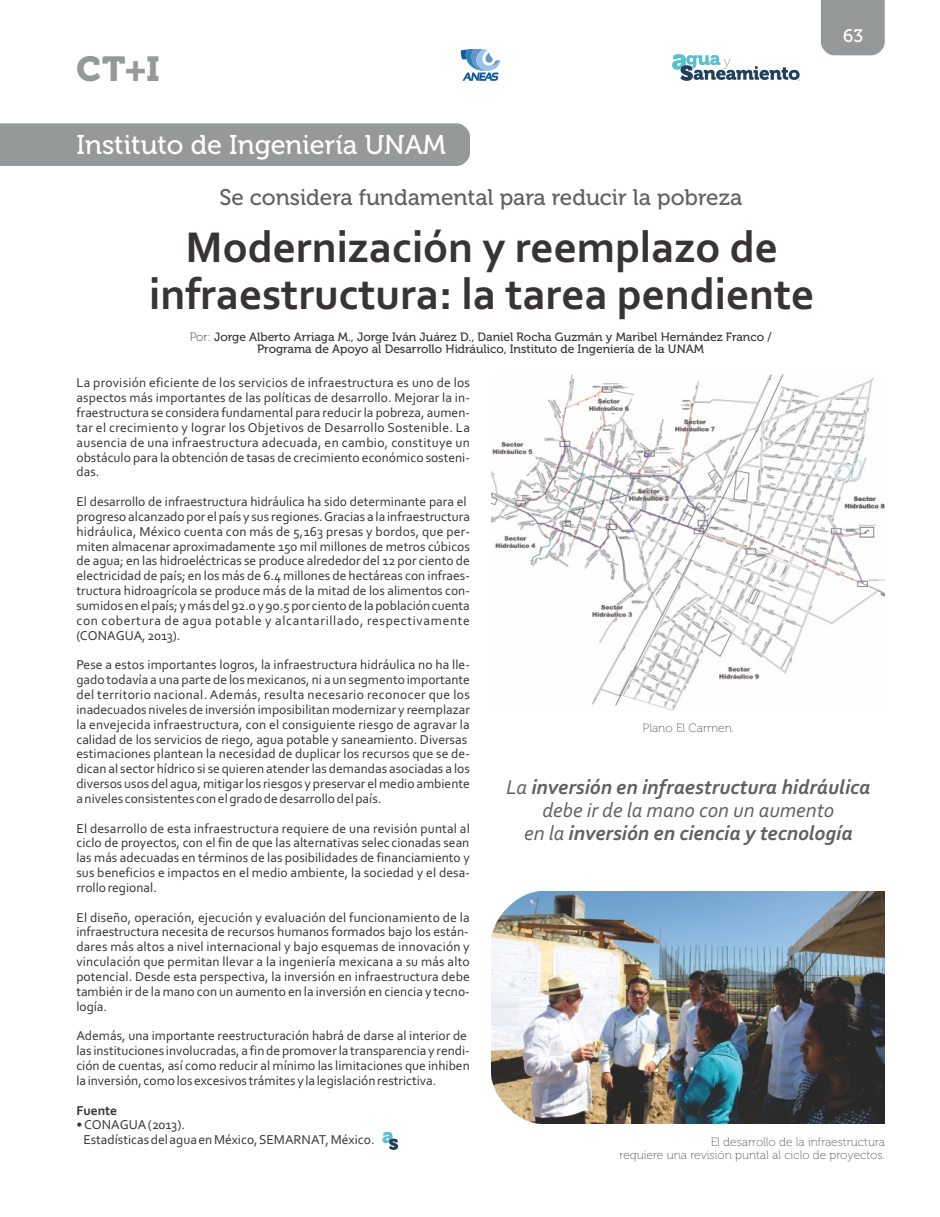
<style>
.page{position:relative;width:940px;height:1217px;background:#fff}
.page>*{position:absolute;margin:0;border:0;box-sizing:border-box;transform-origin:0 0}
.t1{font:700 45px/46.7px "Corbel";color:#383336;text-align:center}
.t2{font:700 34.5px "Museo 900";color:#969999}
.t3{font:27px "Museo 500";color:#fff}
.t4{font:22.5px "Museo 500";color:#616161}
.t5{font:italic 700 21px/23.1px "Corbel";color:#616161;text-align:center}
.t6{font:18px "Museo 500";color:#fff}
.t7{font:13.5px/14.9px "Corbel";color:#383336}
.t8{font:700 13.5px "Corbel";color:#383336}
.t9{font:12px/12.3px "Museo 500";color:#383336;text-align:center}
.t10{font:12px/12.9px "Museo 100";color:#616161;text-align:right}
.s1{font-family:"Museo 100"}
.s2{font-weight:700}
.s3{font-weight:400}
</style>
<div class="page">
<svg style="left:461px;top:49px;width:39px;height:32px"></svg>
<div style="left:821px;top:0;width:63px;height:55px;background:#969999"></div>
<svg style="left:672px;top:54px;width:127px;height:27px"></svg>
<img style="left:491px;top:891px;width:393px;height:232px">
<div style="left:0;top:123px;width:470px;height:43px;background:#969999"></div>
<svg style="left:382px;top:1131px;width:16px;height:18px"></svg>
<img style="left:491px;top:374px;width:394px;height:336px">
<h2 class="t2" style="left:77px;top:55px;width:85px">CT+I</h2>
<h3 class="t3" style="left:77px;top:134px;width:371px">Instituto de Ingeniería UNAM</h3>
<h3 class="t4" style="left:219px;top:188px;width:524px">Se considera fundamental para reducir la pobreza</h3>
<h1 class="t1" style="left:149px;top:227px;width:666px">Modernización y reemplazo de infraestructura: la tarea pendiente</h1>
<p class="t9" style="left:190px;top:331px;width:583px"><span class="s1">Por:</span> Jorge Alberto Arriaga M., Jorge Iván Juárez D., Daniel Rocha Guzmán y Maribel Hernández Franco /<br>Programa de Apoyo al Desarrollo Hidráulico, Instituto de Ingeniería de la UNAM</p>
<h3 class="t6" style="left:843px;top:29px;width:21px">63</h3>
<p class="t7" style="left:76px;top:376px;width:395px;text-align:justify">La provisión eficiente de los servicios de infraestructura es uno de los aspectos más importantes de las políticas de desarrollo. Mejorar la in&shy;fraestructura se considera fundamental para reducir la pobreza, aumen&shy;tar el crecimiento y lograr los Objetivos de Desarrollo Sostenible. La ausencia de una infraestructura adecuada, en cambio, constituye un obstáculo para la obtención de tasas de crecimiento económico sosteni&shy;das.</p>
<p class="t7" style="left:76px;top:495px;width:395px">El desarrollo de infraestructura hidráulica ha sido determinante para el progreso alcanzado por el país y sus regiones. Gracias a la infraestructura hidráulica, México cuenta con más de 5,163 presas y bordos, que per&shy;miten almacenar aproximadamente 150 mil millones de metros cúbicos de agua; en las hidroeléctricas se produce alrededor del 12 por ciento de electricidad de país; en los más de 6.4 millones de hectáreas con infraes&shy;tructura hidroagrícola se produce más de la mitad de los alimentos con&shy;sumidos en el país; y más del 92.0 y 90.5 por ciento de la población cuenta con cobertura de agua potable y alcantarillado, respectivamente (CONAGUA, 2013).</p>
<p class="t7" style="left:76px;top:658px;width:395px">Pese a estos importantes logros, la infraestructura hidráulica no ha lle&shy;gado todavía a una parte de los mexicanos, ni a un segmento importante del territorio nacional. Además, resulta necesario reconocer que los inadecuados niveles de inversión imposibilitan modernizar y reemplazar la envejecida infraestructura, con el consiguiente riesgo de agravar la calidad de los servicios de riego, agua potable y saneamiento. Diversas estimaciones plantean la necesidad de duplicar los recursos que se de&shy;dican al sector hídrico si se quieren atender las demandas asociadas a los diversos usos del agua, mitigar los riesgos y preservar el medio ambiente a niveles consistentes con el grado de desarrollo del país.</p>
<p class="t7" style="left:76px;top:821px;width:395px;text-align:justify">El desarrollo de esta infraestructura requiere de una revisión puntal al ciclo de proyectos, con el fin de que las alternativas selec cionadas sean las más adecuadas en términos de las posibilidades de financiamiento y sus beneficios e impactos en el medio ambiente, la sociedad y el desa&shy;rrollo regional.</p>
<p class="t7" style="left:76px;top:910px;width:395px;text-align:justify">El diseño, operación, ejecución y evaluación del funcionamiento de la infraestructura necesita de recursos humanos formados bajo los están&shy;dares más altos a nivel internacional y bajo esquemas de innovación y vinculación que permitan llevar a la ingeniería mexicana a su más alto potencial. Desde esta perspectiva, la inversión en infraestructura debe también ir de la mano con un aumento en la inversión en ciencia y tecno&shy;logía.</p>
<p class="t7" style="left:76px;top:1029px;width:395px">Además, una importante reestructuración habrá de darse al interior de las instituciones involucradas, a fin de promover la transparencia y rendi&shy;ción de cuentas, así como reducir al mínimo las limitaciones que inhiben la inversión, como los excesivos trámites y la legislación restrictiva.</p>
<p class="t8" style="left:76px;top:1104px;width:42px">Fuente</p>
<p class="t7" style="left:83px;top:1118px;width:293px;text-indent:-7px"><span class="s2">•</span> CONAGUA (2013).<br>Estadísticas del agua en México, SEMARNAT, México.</p>
<p class="t10" style="left:642px;top:722px;width:93px">Plano El Carmen.</p>
<h3 class="t5" style="left:506px;top:776px;width:366px"><span class="s3">La</span> inversión en infraestructura hidráulica <span class="s3">debe ir de la mano con un aumento<br>en la</span> inversión en ciencia y tecnología</h3>
<p class="t10" style="left:619px;top:1135px;width:267px">El desarrollo de la infraestructura<br>requiere una revisión puntal al ciclo de proyectos.</p>
</div>
